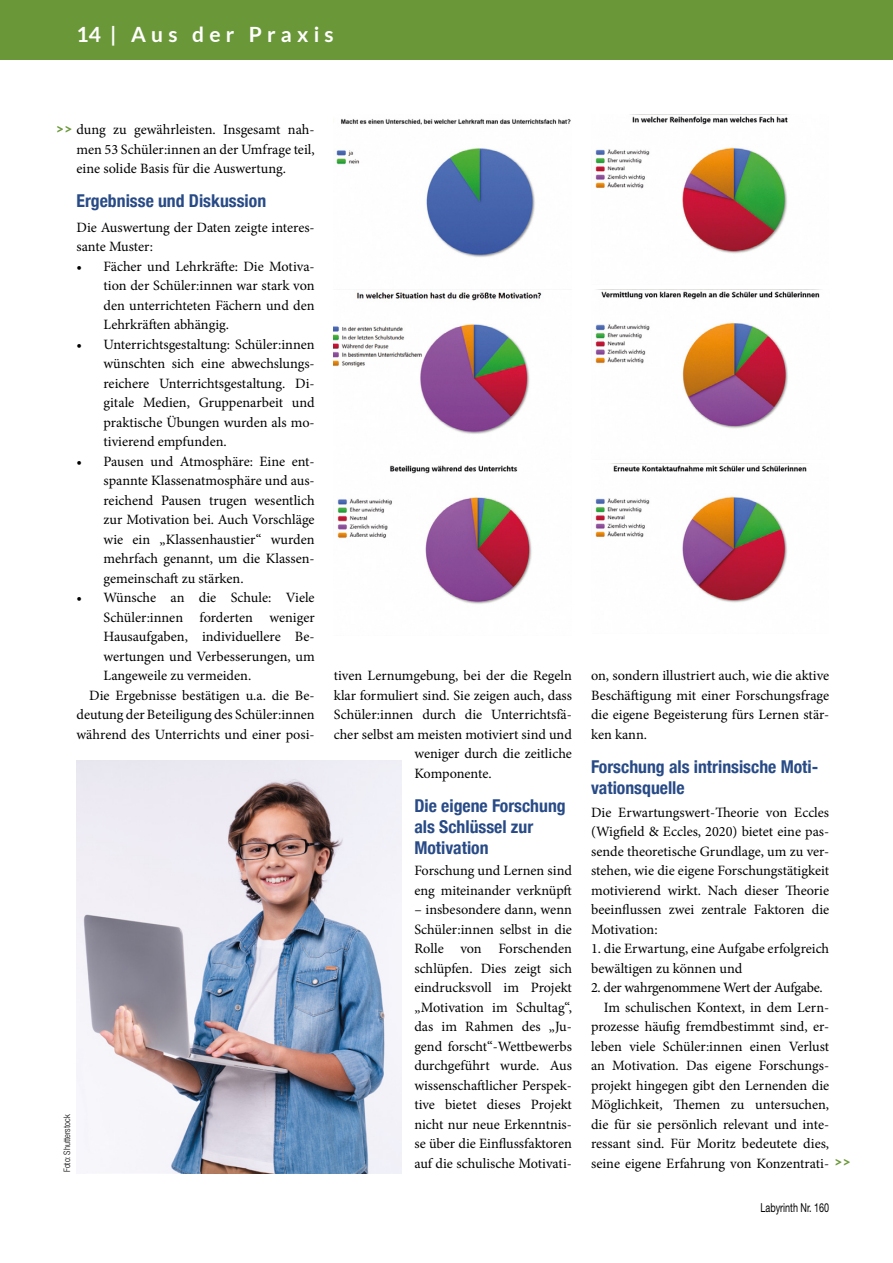
<style>
.page{position:relative;width:893px;height:1263px;background:#fff}
.page>*{position:absolute;margin:0;border:0;box-sizing:border-box;transform-origin:0 0}
.t1{font:700 21px "Lato";letter-spacing:.25em;color:#fff}
.t2{font:700 condensed 17.7px/21px "Helvetica Neue";color:#284b87}
.t3{font:14.25px/19.5px "Minion Pro";color:#000;text-align:justify}
.t4{font:14.25px "Minion Pro";letter-spacing:-.02em;color:#000}
.t5{font:12.3px "Helvetica Neue LT Pro";color:#000;scale:.73 1}
.t6{font:300 condensed 9px "Helvetica Neue LT Std";color:#000}
.s1{font-family:"Lato";font-weight:700;color:#6a9738}
</style>
<div class="page">
<div style="left:0;top:0;width:893px;height:60px;background:#6a9738"></div>
<img style="left:595px;top:116px;width:193px;height:138px">
<img style="left:595px;top:289px;width:226px;height:140px">
<img style="left:334px;top:119px;width:237px;height:485px">
<img style="left:595px;top:463px;width:213px;height:140px">
<img style="left:77px;top:761px;width:325px;height:413px">
<h1 class="t1" style="left:77px;top:23px;width:259px">14 | Aus der Praxis</h1>
<p class="t3" style="left:77px;top:120px;width:240px;text-indent:-21px"><span class="s1">&gt;&gt;</span> dung zu gewährleisten. Insgesamt nah&shy;men 53 Schüler:innen an der Umfrage teil, eine solide Basis für die Auswertung.</p>
<p class="t2" style="left:77px;top:189px;width:191px">Ergebnisse und Diskussion</p>
<p class="t3" style="left:77px;top:218px;width:240px">Die Auswertung der Daten zeigte interes&shy;sante Muster:</p>
<p class="t3" style="left:104px;top:257px;width:213px;text-indent:-27px">• Fächer und Lehrkräfte: Die Motiva&shy;tion der Schüler:innen war stark von den unterrichteten Fächern und den Lehrkräften abhängig.</p>
<p class="t3" style="left:104px;top:335px;width:213px;text-indent:-27px">• Unterrichtsgestaltung: Schüler:innen wünschten sich eine abwechslungs&shy;reichere Unterrichtsgestaltung. Di&shy;gitale Medien, Gruppenarbeit und praktische Übungen wurden als mo&shy;tivierend empfunden.</p>
<p class="t3" style="left:104px;top:452px;width:213px;text-indent:-27px">• Pausen und Atmosphäre: Eine ent&shy;spannte Klassenatmosphäre und aus&shy;reichend Pausen trugen wesentlich zur Motivation bei. Auch Vorschläge wie ein „Klassenhaustier“ wurden mehrfach genannt, um die Klassen&shy;gemeinschaft zu stärken.</p>
<p class="t3" style="left:77px;top:588px;width:240px">• Wünsche an die Schule: Viele</p>
<p class="t3" style="left:104px;top:607px;width:213px">Schüler:innen forderten weniger</p>
<p class="t3" style="left:104px;top:627px;width:213px">Hausaufgaben, individuellere Be-</p>
<p class="t3" style="left:104px;top:646px;width:213px">wertungen und Verbesserungen, um</p>
<p class="t3" style="left:104px;top:666px;width:149px">Langeweile zu vermeiden.</p>
<p class="t3" style="left:89px;top:685px;width:227px">Die Ergebnisse bestätigen u.a. die Be-</p>
<p class="t3" style="left:77px;top:705px;width:240px">deutung der Beteiligung des Schüler:innen</p>
<p class="t3" style="left:77px;top:724px;width:240px">während des Unterrichts und einer posi-</p>
<p class="t6" style="left:62px;top:1172px;width:59px;rotate:-90deg">Foto: Shutterstock</p>
<p class="t3" style="left:334px;top:666px;width:240px">tiven Lernumgebung, bei der die Regeln</p>
<p class="t3" style="left:334px;top:685px;width:240px">klar formuliert sind. Sie zeigen auch, dass</p>
<p class="t3" style="left:334px;top:705px;width:240px">Schüler:innen durch die Unterrichtsfä-</p>
<p class="t3" style="left:334px;top:724px;width:240px">cher selbst am meisten motiviert sind und</p>
<p class="t3" style="left:414px;top:744px;width:159px">weniger durch die zeitliche</p>
<p class="t3" style="left:414px;top:763px;width:79px">Komponente.</p>
<p class="t2" style="left:414px;top:794px;width:153px">Die eigene Forschung als Schlüssel zur<br>Motivation</p>
<p class="t3" style="left:414px;top:861px;width:159px">Forschung und Lernen sind eng miteinander verknüpft</p>
<p class="t3" style="left:414px;top:900px;width:159px">– insbesondere dann, wenn Schüler:innen selbst in die Rolle von Forschenden schlüpfen. Dies zeigt sich eindrucksvoll im Projekt „Motivation im Schultag“, das im Rahmen des „Ju&shy;gend forscht“-Wettbewerbs durchgeführt wurde. Aus wissenschaftlicher Perspek&shy;tive bietet dieses Projekt nicht nur neue Erkenntnis&shy;se über die Einflussfaktoren auf die schulische Motivati-</p>
<p class="t3" style="left:591px;top:666px;width:240px">on, sondern illustriert auch, wie die aktive Beschäftigung mit einer Forschungsfrage die eigene Begeisterung fürs Lernen stär&shy;ken kann.</p>
<p class="t2" style="left:591px;top:755px;width:229px">Forschung als intrinsische Moti&shy;vationsquelle</p>
<p class="t3" style="left:591px;top:803px;width:240px">Die Erwartungswert-Theorie von Eccles (Wigfield &amp; Eccles, 2020) bietet eine pas&shy;sende theoretische Grundlage, um zu ver&shy;stehen, wie die eigene Forschungstätigkeit motivierend wirkt. Nach dieser Theorie beeinflussen zwei zentrale Faktoren die Motivation:</p>
<p class="t3" style="left:591px;top:939px;width:240px">1. die Erwartung, eine Aufgabe erfolgreich bewältigen zu können und</p>
<p class="t4" style="left:591px;top:978px;width:233px">2. der wahrgenommene Wert der Aufgabe.</p>
<p class="t3" style="left:604px;top:998px;width:227px">Im schulischen Kontext, in dem Lern-</p>
<p class="t3" style="left:591px;top:1017px;width:240px">prozesse häufig fremdbestimmt sind, er-</p>
<p class="t3" style="left:591px;top:1036px;width:240px">leben viele Schüler:innen einen Verlust</p>
<p class="t3" style="left:591px;top:1056px;width:240px">an Motivation. Das eigene Forschungs-</p>
<p class="t3" style="left:591px;top:1075px;width:240px">projekt hingegen gibt den Lernenden die</p>
<p class="t3" style="left:591px;top:1095px;width:240px">Möglichkeit, Themen zu untersuchen,</p>
<p class="t3" style="left:591px;top:1114px;width:240px">die für sie persönlich relevant und inte-</p>
<p class="t3" style="left:591px;top:1134px;width:240px">ressant sind. Für Moritz bedeutete dies,</p>
<p class="t3" style="left:591px;top:1153px;width:261px">seine eigene Erfahrung von Konzentrati- <span class="s1">&gt;&gt;</span></p>
<p class="t5" style="left:760px;top:1200px;width:96px">Labyrinth Nr. 160</p>
</div>
